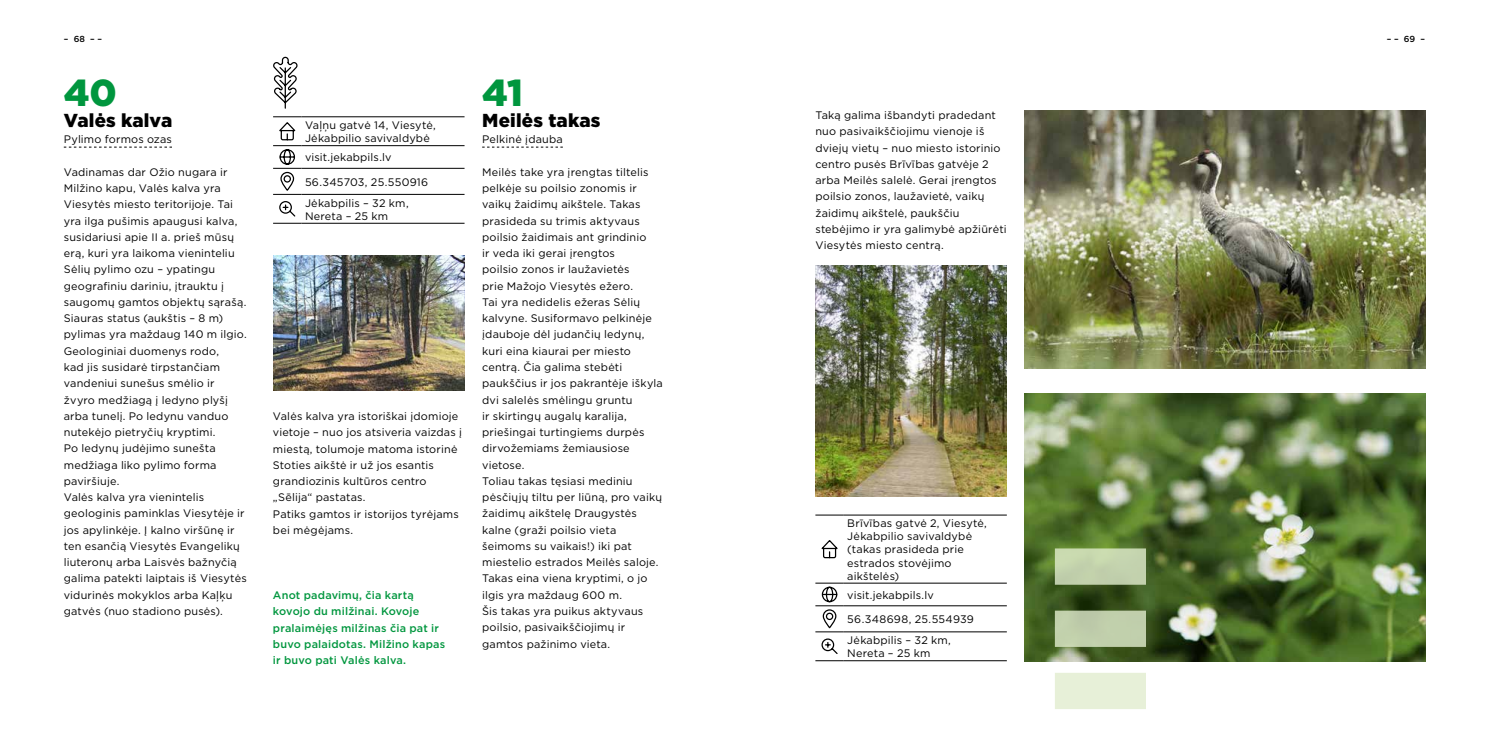
<style>
.page{position:relative;width:1489px;height:745px;background:#fff}
.page>*{position:absolute;margin:0;border:0;box-sizing:border-box;transform-origin:0 0}
.t1{font:900 37.5px "Gotham";color:#00963e}
.t2{font:900 18.75px "Gotham";letter-spacing:.01em;color:#000}
.t3{font:10.88px/16.2px "Gotham";letter-spacing:.015em;color:#000}
.t4{font:500 10.88px/16.2px "Gotham";letter-spacing:.015em;color:#00963e}
.t5{font:500 8.75px "Gotham";color:#000}
</style>
<div class="page">
<svg style="left:64px;top:147px;width:108px;height:1px"></svg>
<svg style="left:482px;top:147px;width:81px;height:1px"></svg>
<hr style="left:301px;top:116px;width:163px;height:1px;background:#000">
<hr style="left:301px;top:145px;width:163px;height:1px;background:#000">
<hr style="left:301px;top:168px;width:163px;height:1px;background:#000">
<hr style="left:301px;top:194px;width:163px;height:1px;background:#000">
<hr style="left:301px;top:223px;width:163px;height:1px;background:#000">
<svg style="left:273px;top:116px;width:28px;height:108px"></svg>
<svg style="left:815px;top:514px;width:28px;height:1px"></svg>
<hr style="left:843px;top:514px;width:163px;height:1px;background:#000">
<hr style="left:843px;top:582px;width:163px;height:1px;background:#000">
<hr style="left:843px;top:605px;width:163px;height:1px;background:#000">
<hr style="left:843px;top:631px;width:163px;height:1px;background:#000">
<svg style="left:815px;top:660px;width:28px;height:1px"></svg>
<hr style="left:843px;top:660px;width:163px;height:1px;background:#000">
<svg style="left:821px;top:540px;width:17px;height:18px"></svg>
<svg style="left:815px;top:582px;width:28px;height:72px"></svg>
<svg style="left:273px;top:56px;width:25px;height:53px"></svg>
<img style="left:273px;top:255px;width:191px;height:135px">
<img style="left:815px;top:266px;width:191px;height:230px">
<img style="left:1024px;top:393px;width:400px;height:267px">
<img style="left:1024px;top:110px;width:400px;height:258px">
<div style="left:1054px;top:548px;width:91px;height:36px;background:#c3d2ad"></div>
<div style="left:1054px;top:672px;width:91px;height:36px;background:#e7f0d8"></div>
<div style="left:1054px;top:610px;width:91px;height:36px;background:#c1cfac"></div>
<p class="t5" style="left:64px;top:34px;width:40px">– 68 – –</p>
<p class="t5" style="left:1386px;top:34px;width:40px">– – 69 –</p>
<h1 class="t1" style="left:64px;top:66px;width:55px">40</h1>
<h2 class="t2" style="left:64px;top:107px;width:110px">Valės kalva</h2>
<p class="t3" style="left:64px;top:131px;width:110px">Pylimo formos ozas</p>
<p class="t3" style="left:64px;top:163px;width:184px">Vadinamas dar Ožio nugara ir<br>Milžino kapu, Valės kalva yra<br>Viesytės miesto teritorijoje. Tai yra ilga pušimis apaugusi kalva, susidariusi apie II a. prieš mūsų erą, kuri yra laikoma vieninteliu<br>Sėlių pylimo ozu – ypatingu geografiniu dariniu, įtrauktu į saugomų gamtos objektų sąrašą.<br>Siauras status (aukštis – 8 m) pylimas yra maždaug 140 m ilgio.<br>Geologiniai duomenys rodo,<br>kad jis susidarė tirpstančiam vandeniui sunešus smėlio ir žvyro medžiagą į ledyno plyšį arba tunelį. Po ledynu vanduo nutekėjo pietryčių kryptimi.<br>Po ledynų judėjimo sunešta medžiaga liko pylimo forma paviršiuje.<br>Valės kalva yra vienintelis geologinis paminklas Viesytėje ir jos apylinkėje. Į kalno viršūnę ir ten esančią Viesytės Evangelikų liuteronų arba Laisvės bažnyčią galima patekti laiptais iš Viesytės vidurinės mokyklos arba Kaļķu gatvės (nuo stadiono pusės).</p>
<h1 class="t1" style="left:482px;top:66px;width:42px">41</h1>
<h2 class="t2" style="left:482px;top:107px;width:120px">Meilės takas</h2>
<p class="t3" style="left:482px;top:131px;width:82px">Pelkinė įdauba</p>
<p class="t3" style="left:482px;top:163px;width:182px">Meilės take yra įrengtas tiltelis pelkėje su poilsio zonomis ir vaikų žaidimų aikštele. Takas prasideda su trimis aktyvaus poilsio žaidimais ant grindinio<br>ir veda iki gerai įrengtos<br>poilsio zonos ir laužavietės<br>prie Mažojo Viesytės ežero.<br>Tai yra nedidelis ežeras Sėlių kalvyne. Susiformavo pelkinėje įdauboje dėl judančių ledynų, kuri eina kiaurai per miesto centrą. Čia galima stebėti paukščius ir jos pakrantėje iškyla dvi salelės smėlingu gruntu<br>ir skirtingų augalų karalija, priešingai turtingiems durpės dirvožemiams žemiausiose vietose.<br>Toliau takas tęsiasi mediniu pėsčiųjų tiltu per liūną, pro vaikų žaidimų aikštelę Draugystės kalne (graži poilsio vieta šeimoms su vaikais!) iki pat miestelio estrados Meilės saloje.<br>Takas eina viena kryptimi, o jo ilgis yra maždaug 600 m.<br>Šis takas yra puikus aktyvaus poilsio, pasivaikščiojimų ir gamtos pažinimo vieta.</p>
<p class="t3" style="left:815px;top:107px;width:193px">Taką galima išbandyti pradedant nuo pasivaikščiojimu vienoje iš dviejų vietų – nuo miesto istorinio centro pusės Brīvības gatvėje 2 arba Meilės salelė. Gerai įrengtos poilsio zonos, laužavietė, vaikų žaidimų aikštelė, paukščiu stebėjimo ir yra galimybė apžiūrėti<br>Viesytės miesto centrą.</p>
<p class="t3" style="left:305px;top:118px;width:132px;line-height:13px">Vaļņu gatvė 14, Viesytė,<br>Jėkabpilio savivaldybė</p>
<p class="t3" style="left:305px;top:149px;width:88px">visit.jekabpils.lv</p>
<p class="t3" style="left:305px;top:171px;width:125px;line-height:20.9px">56.345703, 25.550916<br>Jėkabpilis – 32 km,</p>
<p class="t3" style="left:305px;top:207px;width:85px">Nereta – 25 km</p>
<p class="t3" style="left:273px;top:407px;width:190px">Valės kalva yra istoriškai įdomioje vietoje – nuo jos atsiveria vaizdas į miestą, tolumoje matoma istorinė<br>Stoties aikštė ir už jos esantis grandiozinis kultūros centro „Sēlija“ pastatas.<br>Patiks gamtos ir istorijos tyrėjams bei mėgėjams.</p>
<p class="t3" style="left:847px;top:516px;width:141px;line-height:13px">Brīvības gatvė 2, Viesytė,<br>Jėkabpilio savivaldybė (takas prasideda prie estrados stovėjimo aikštelės)</p>
<p class="t3" style="left:847px;top:586px;width:88px">visit.jekabpils.lv</p>
<p class="t3" style="left:847px;top:608px;width:128px;line-height:20.9px">56.348698, 25.554939<br>Jėkabpilis – 32 km,</p>
<p class="t3" style="left:847px;top:644px;width:85px">Nereta – 25 km</p>
<p class="t4" style="left:273px;top:586px;width:174px">Anot padavimų, čia kartą kovojo du milžinai. Kovoje pralaimėjęs milžinas čia pat ir buvo palaidotas. Milžino kapas ir buvo pati Valės kalva.</p>
</div>
